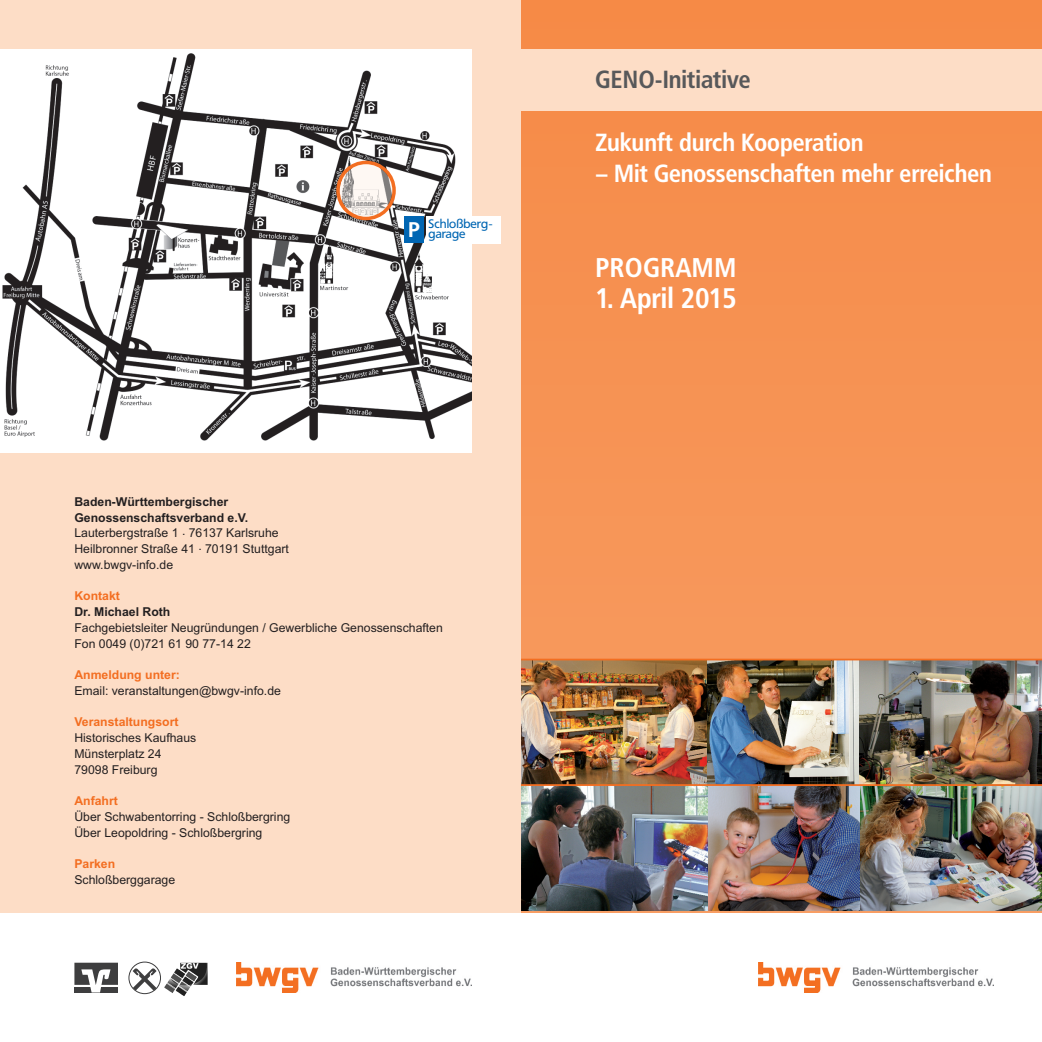
<style>
.page{position:relative;width:1042px;height:1042px;background:#fff}
.page>*{position:absolute;margin:0;border:0;box-sizing:border-box;transform-origin:0 0}
.t1{font:700 28px "Frutiger Condensed BQ";color:#fff}
.t2{font:700 26.78px "Frutiger Condensed BQ";letter-spacing:.03em;color:#fff}
.t3{font:700 24.5px "Frutiger Condensed BQ";color:#fff}
.t4{font:700 24.5px "Frutiger Condensed BQ";color:#57585a}
.t5{font:12.25px/15.8px "Arial";color:#231f20}
.t6{font:700 12.25px/15.8px "Arial";color:#231f20}
.t7{font:700 12.25px "Arial";color:#f36e21}
.t8{font:12.25px/10.5px "Frutiger VR";color:#0166b3;text-align:center}
.s1{font-weight:700;font-size:21px;color:#fff}
</style>
<div class="page">
<div style="left:521px;top:0;width:521px;height:913px;background:#f69253"></div>
<img style="left:164px;top:963px;width:44px;height:33px">
<div style="left:129px;top:962px;width:32px;height:32px;border:1px solid #3e3e3f;border-radius:50%"></div>
<svg style="left:133px;top:968px;width:24px;height:23px"></svg>
<svg style="left:74px;top:962px;width:44px;height:30px"></svg>
<img style="left:236px;top:963px;width:235px;height:29px">
<div style="left:520px;top:50px;width:522px;height:61px;background:#fdddc6"></div>
<img style="left:758px;top:962px;width:235px;height:30px">
<div style="left:0;top:0;width:521px;height:912px;background:#fdddc6"></div>
<img style="left:521px;top:660px;width:521px;height:250px">
<div style="left:0;top:50px;width:471px;height:402px;background:#fff"></div>
<img style="left:2px;top:53px;width:469px;height:388px">
<hr style="left:521px;top:784px;width:521px;height:2px;background:#f36e21">
<hr style="left:521px;top:659px;width:521px;height:1px;background:#f36e21">
<svg style="left:336px;top:161px;width:60px;height:59px"></svg>
<div style="left:404px;top:216px;width:20px;height:27px;background:#0166b3"></div>
<div style="left:426px;top:216px;width:74px;height:27px;background:#fff"></div>
<p class="t8" style="left:408px;top:218px;width:86px"><span class="s1">P</span> Schloßberg&shy;garage</p>
<p class="t6" style="left:74px;top:494px;width:175px">Baden-Württembergischer<br>Genossenschaftsverband e.V.</p>
<p class="t5" style="left:74px;top:525px;width:216px">Lauterbergstraße 1 . 76137 Karlsruhe<br>Heilbronner Straße 41 . 70191 Stuttgart www.bwgv-info.de</p>
<p class="t7" style="left:74px;top:589px;width:47px">Kontakt</p>
<p class="t6" style="left:74px;top:604px;width:97px">Dr. Michael Roth</p>
<p class="t5" style="left:74px;top:620px;width:370px">Fachgebietsleiter Neugründungen / Gewerbliche Genossenschaften<br>Fon 0049 (0)721 61 90 77-14 22</p>
<p class="t7" style="left:74px;top:667px;width:107px">Anmeldung unter:</p>
<p class="t5" style="left:74px;top:683px;width:208px">Email: veranstaltungen@bwgv-info.de</p>
<p class="t7" style="left:74px;top:715px;width:106px">Veranstaltungsort</p>
<p class="t5" style="left:74px;top:730px;width:123px">Historisches Kaufhaus<br>Münsterplatz 24<br>79098 Freiburg</p>
<p class="t7" style="left:74px;top:793px;width:45px">Anfahrt</p>
<p class="t5" style="left:74px;top:809px;width:217px">Über Schwabentorring - Schloßbergring<br>Über Leopoldring - Schloßbergring</p>
<p class="t7" style="left:74px;top:856px;width:42px">Parken</p>
<p class="t5" style="left:74px;top:872px;width:102px">Schloßberggarage</p>
<h3 class="t4" style="left:595px;top:65px;width:157px">GENO-Initiative</h3>
<h3 class="t3" style="left:595px;top:128px;width:270px">Zukunft durch Kooperation</h3>
<h3 class="t3" style="left:595px;top:159px;width:398px">– Mit Genossenschaften mehr erreichen</h3>
<h2 class="t2" style="left:595px;top:252px;width:142px">PROGRAMM</h2>
<h1 class="t1" style="left:595px;top:282px;width:143px">1. April 2015</h1>
</div>
